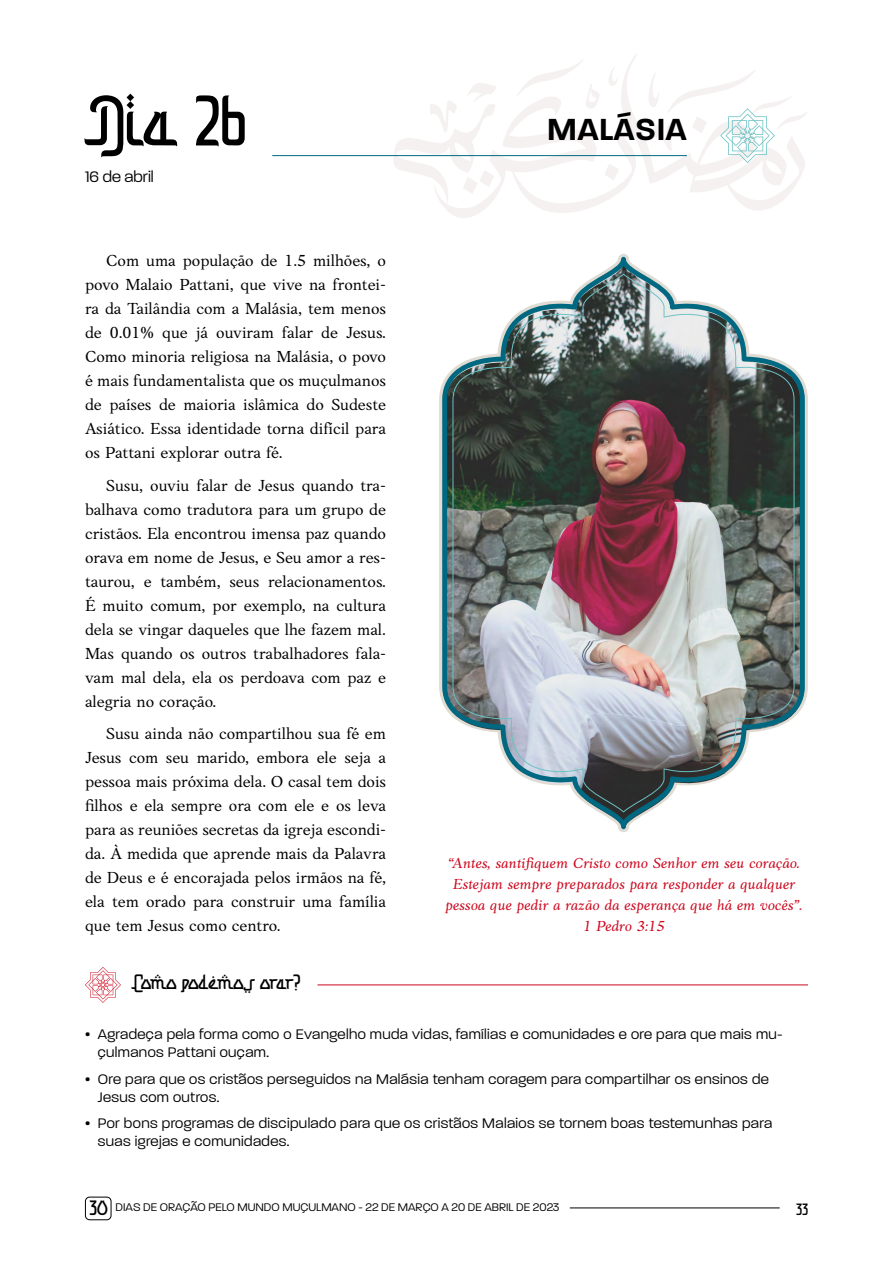
<style>
.page{position:relative;width:893px;height:1263px;background:#fff}
.page>*{position:absolute;margin:0;border:0;box-sizing:border-box;transform-origin:0 0}
.t1{font:72px "Samir";color:#000}
.t2{font:600 33px "Paralucent";color:#000}
.t3{font:21px "Samir";letter-spacing:-.035em;color:#000}
.t4{font:16.5px/24px "Anko";letter-spacing:-.005em;color:#000;text-align:justify}
.t5{font:300 16.5px "Paralucent";color:#000}
.t6{font:16.5px "Samir";color:#000}
.t7{font:300 15px/18px "Paralucent";letter-spacing:.025em;color:#000}
.t8{font:italic 15px/21px "Anko";color:#cd071e;text-align:center}
.t9{font:300 12px "Paralucent";color:#000}
.s1{font-family:"Samir";font-weight:400;font-size:21px}
</style>
<div class="page">
<hr style="left:570px;top:1208px;width:210px;height:1px;background:#000">
<div style="left:85px;top:1197px;width:26px;height:23px;border:1px solid #000;border-radius:4px"></div>
<hr style="left:272px;top:155px;width:415px;height:1px;background:#006880">
<svg style="left:392px;top:54px;width:415px;height:164px"></svg>
<svg style="left:85px;top:967px;width:36px;height:36px"></svg>
<svg style="left:439px;top:254px;width:369px;height:578px"></svg>
<svg style="left:442px;top:257px;width:363px;height:572px"></svg>
<img style="left:452px;top:274px;width:342px;height:538px">
<hr style="left:317px;top:984px;width:491px;height:1px;background:#cd071e">
<h1 class="t1" style="left:85px;top:89px;width:163px">Dia 26</h1>
<p class="t5" style="left:85px;top:167px;width:70px">16 de abril</p>
<p class="t4" style="left:85px;top:249px;width:303px;text-indent:21px">Com uma população de 1.5 milhões, o povo Malaio Pattani, que vive na frontei&shy;ra da Tailândia com a Malásia, tem menos de 0.01% que já ouviram falar de Jesus.<br>Como minoria religiosa na Malásia, o povo é mais fundamentalista que os muçulmanos de países de maioria islâmica do Sudeste Asiático. Essa identidade torna difícil para os Pattani explorar outra fé.</p>
<p class="t4" style="left:85px;top:473px;width:303px;text-indent:21px">Susu, ouviu falar de Jesus quando tra&shy;balhava como tradutora para um grupo de cristãos. Ela encontrou imensa paz quando orava em nome de Jesus, e Seu amor a res&shy;taurou, e também, seus relacionamentos.<br>É muito comum, por exemplo, na cultura dela se vingar daqueles que lhe fazem mal.<br>Mas quando os outros trabalhadores fala&shy;vam mal dela, ela os perdoava com paz e alegria no coração.</p>
<p class="t4" style="left:85px;top:722px;width:303px;text-indent:21px">Susu ainda não compartilhou sua fé em Jesus com seu marido, embora ele seja a pessoa mais próxima dela. O casal tem dois filhos e ela sempre ora com ele e os leva para as reuniões secretas da igreja escondi&shy;da. À medida que aprende mais da Palavra de Deus e é encorajada pelos irmãos na fé, ela tem orado para construir uma família que tem Jesus como centro.</p>
<p class="t3" style="left:132px;top:972px;width:170px">Como podemos orar?</p>
<h2 class="t2" style="left:547px;top:110px;width:141px">MALÁSIA</h2>
<p class="t8" style="left:445px;top:853px;width:359px">“Antes, santifiquem Cristo como Senhor em seu coração.<br>Estejam sempre preparados para responder a qualquer pessoa que pedir a razão da esperança que há em vocês”.<br>1 Pedro 3:15</p>
<p class="t7" style="left:98px;top:1025px;width:686px;text-indent:-13px">• Agradeça pela forma como o Evangelho muda vidas, famílias e comunidades e ore para que mais mu&shy;çulmanos Pattani ouçam.</p>
<p class="t7" style="left:98px;top:1070px;width:673px;text-indent:-13px">• Ore para que os cristãos perseguidos na Malásia tenham coragem para compartilhar os ensinos de<br>Jesus com outros.</p>
<p class="t7" style="left:98px;top:1114px;width:676px;text-indent:-13px">• Por bons programas de discipulado para que os cristãos Malaios se tornem boas testemunhas para suas igrejas e comunidades.</p>
<p class="t9" style="left:90px;top:1200px;width:471px"><span class="s1">30</span> DIAS DE ORAÇÃO PELO MUNDO MUÇULMANO - 22 DE MARÇO A 20 DE ABRIL DE 2023</p>
<p class="t6" style="left:796px;top:1202px;width:13px">33</p>
</div>
